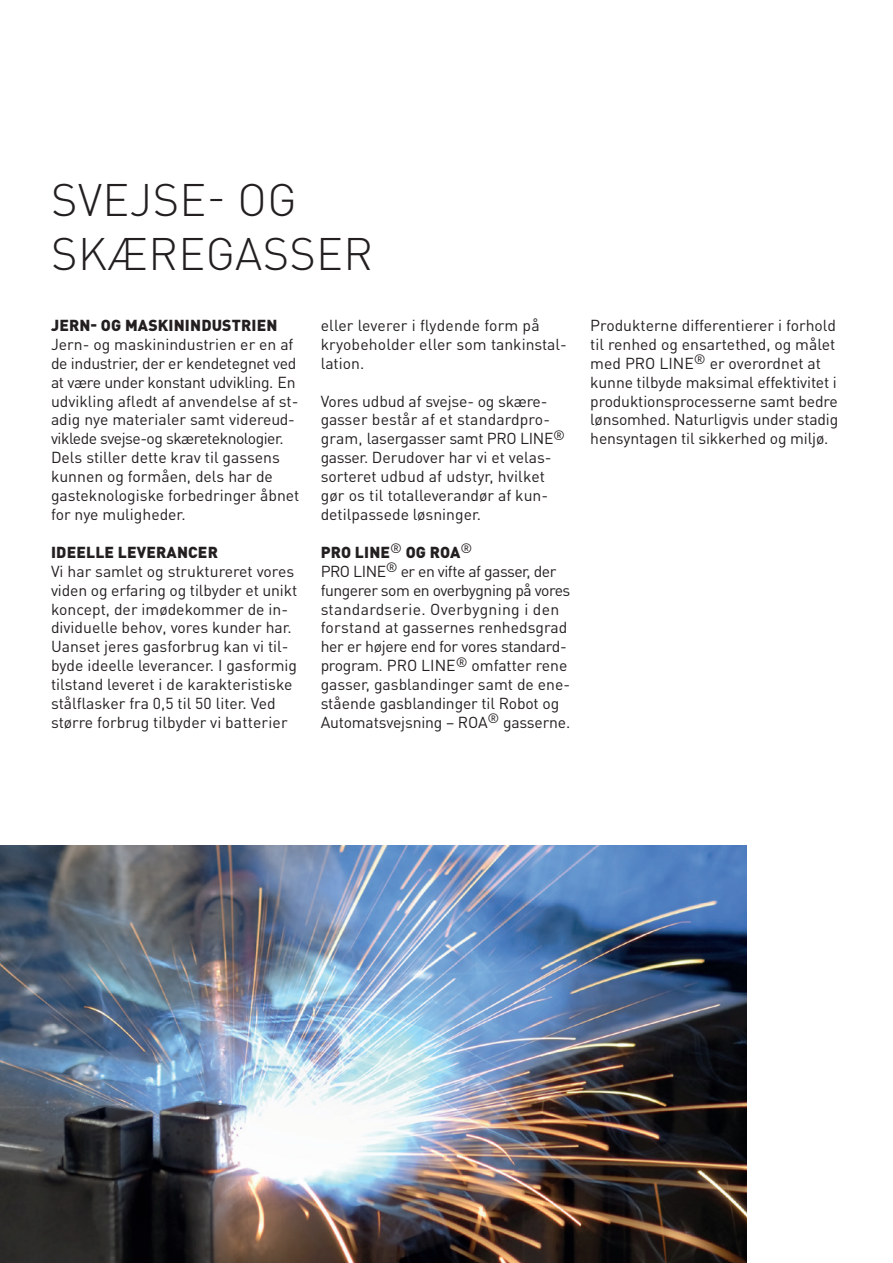
<style>
.page{position:relative;width:893px;height:1263px;background:#fff}
.page>*{position:absolute;margin:0;border:0;box-sizing:border-box;transform-origin:0 0}
.t1{font:300 45px/54px "DIN Pro";letter-spacing:.01em;color:#231f20}
.t2{font:15.75px/18.9px "DIN Pro";color:#231f20}
.t3{font:900 15.75px "DIN Pro";letter-spacing:.01em;color:#231f20}
.s1{font-weight:900}
</style>
<div class="page">
<img style="left:0;top:846px;width:747px;height:417px">
<h1 class="t1" style="left:51px;top:171px;width:323px">SVEJSE- OG<br>SKÆREGASSER</h1>
<p class="t3" style="left:51px;top:315px;width:228px">JERN- OG MASKININDUSTRIEN</p>
<p class="t2" style="left:51px;top:334px;width:250px">Jern- og maskinindustrien er en af de industrier, der er kendetegnet ved at være under konstant udvikling. En udvikling afledt af anvendelse af st&shy;adig nye materialer samt videreud&shy;viklede svejse-og skæreteknologier.<br>Dels stiller dette krav til gassens kunnen og formåen, dels har de gasteknologiske forbedringer åbnet for nye muligheder.</p>
<p class="t3" style="left:51px;top:541px;width:168px">IDEELLE LEVERANCER</p>
<p class="t2" style="left:51px;top:561px;width:248px">Vi har samlet og struktureret vores viden og erfaring og tilbyder et unikt koncept, der imødekommer de in&shy;dividuelle behov, vores kunder har.<br>Uanset jeres gasforbrug kan vi til&shy;byde ideelle leverancer. I gasformig tilstand leveret i de karakteristiske stålflasker fra 0,5 til 50 liter. Ved større forbrug tilbyder vi batterier</p>
<p class="t2" style="left:321px;top:315px;width:248px">eller leverer i flydende form på kryobeholder eller som tankinstal&shy;lation.</p>
<p class="t2" style="left:321px;top:391px;width:246px">Vores udbud af svejse- og skære&shy;gasser består af et standardpro&shy;gram, lasergasser samt PRO LINE<sup>® </sup>gasser. Derudover har vi et velas&shy;sorteret udbud af udstyr, hvilket gør os til totalleverandør af kun&shy;detilpassede løsninger.</p>
<p class="t2" style="left:321px;top:542px;width:251px"><span class="s1">PRO LINE</span><sup>®</sup> <span class="s1">OG ROA</span><sup>®<br></sup>PRO LINE<sup>®</sup> er en vifte af gasser, der fungerer som en overbygning på vores standardserie. Overbygning i den forstand at gassernes renhedsgrad her er højere end for vores standard&shy;program. PRO LINE<sup>®</sup> omfatter rene gasser, gasblandinger samt de ene&shy;stående gasblandinger til Robot og Automatsvejsning – ROA<sup>®</sup> gasserne.</p>
<p class="t2" style="left:590px;top:315px;width:250px">Produkterne differentierer i forhold til renhed og ensartethed, og målet med PRO LINE<sup>®</sup> er overordnet at kunne tilbyde maksimal effektivitet i produktionsprocesserne samt bedre lønsomhed. Naturligvis under stadig hensyntagen til sikkerhed og miljø.</p>
</div>
